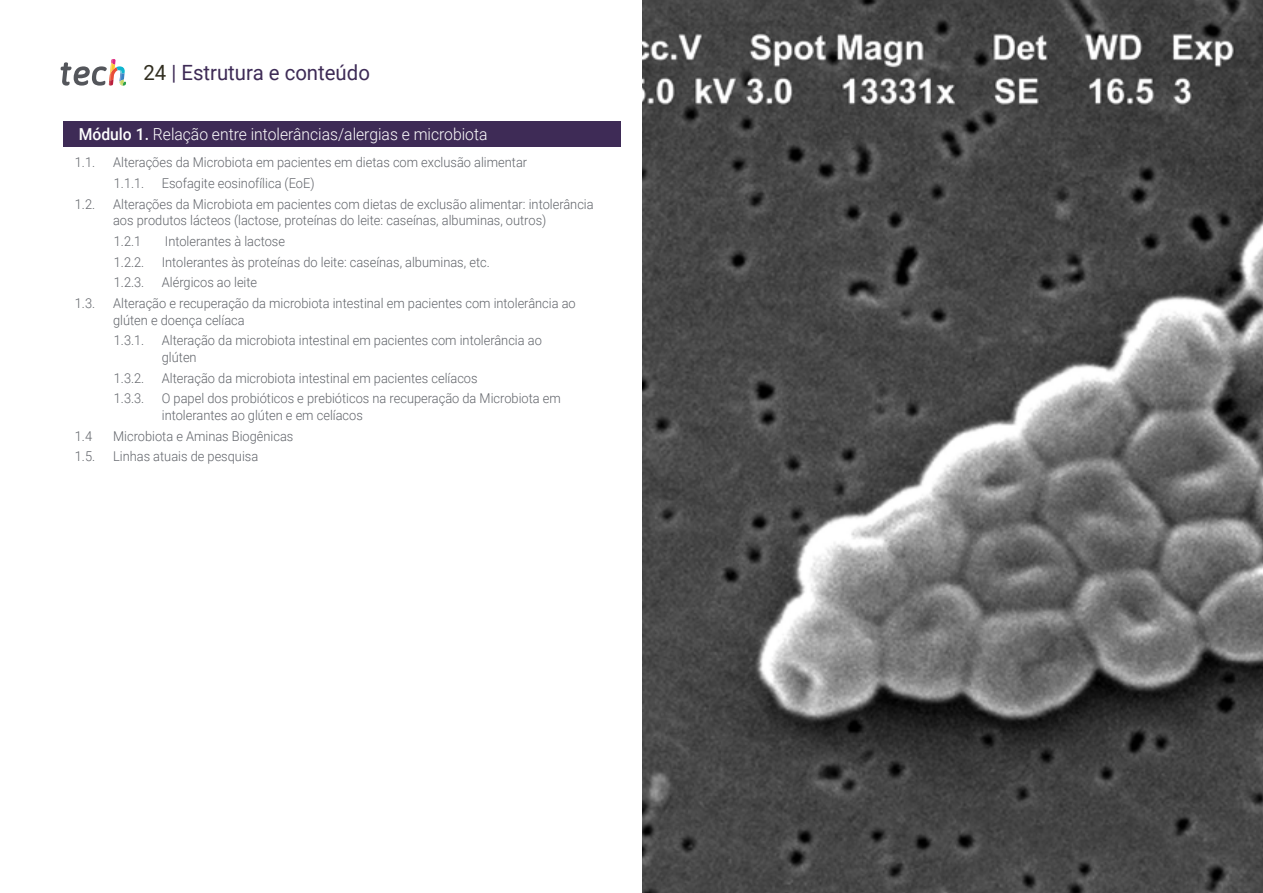
<style>
.page{position:relative;width:1263px;height:893px;background:#fff}
.page>*{position:absolute;margin:0;border:0;box-sizing:border-box;transform-origin:0 0}
.t1{font:21px "Roboto";color:#3e2b56}
.t2{font:300 16.5px "Roboto";color:#fff;scale:.95 1}
.t3{font:300 13.5px/16.5px "Roboto";color:#61646a;scale:.95 1}
.s1{color:#312e20}
.s2{font-weight:500}
</style>
<div class="page">
<svg style="left:61px;top:59px;width:65px;height:27px"></svg>
<div style="left:64px;top:121px;width:557px;height:25px;background:#3e2b56"></div>
<img style="left:642px;top:0;width:621px;height:893px">
<h1 class="t1" style="left:144px;top:57px;width:228px"><span class="s1">24</span> | Estrutura e conteúdo</h1>
<p class="t2" style="left:79px;top:123px;width:432px"><span class="s2">Módulo 1.</span> Relação entre intolerâncias/alergias e microbiota</p>
<p class="t3" style="left:75px;top:154px;width:23px">1.1.</p>
<p class="t3" style="left:113px;top:151px;width:437px;line-height:20.7px">Alterações da Microbiota em pacientes em dietas com exclusão alimentar<br>1.1.1.</p>
<p class="t3" style="left:162px;top:174px;width:162px">Esofagite eosinofílica (EoE)</p>
<p class="t3" style="left:75px;top:195px;width:23px">1.2.</p>
<p class="t3" style="left:113px;top:195px;width:507px">Alterações da Microbiota em pacientes com dietas de exclusão alimentar: intolerância aos produtos lácteos (lactose, proteínas do leite: caseínas, albuminas, outros)</p>
<p class="t3" style="left:114px;top:232px;width:30px">1.2.1</p>
<p class="t3" style="left:165px;top:232px;width:128px">Intolerantes à lactose</p>
<p class="t3" style="left:114px;top:253px;width:34px">1.2.2.</p>
<p class="t3" style="left:162px;top:253px;width:347px">Intolerantes às proteínas do leite: caseínas, albuminas, etc.</p>
<p class="t3" style="left:114px;top:274px;width:34px">1.2.3.</p>
<p class="t3" style="left:162px;top:274px;width:102px">Alérgicos ao leite</p>
<p class="t3" style="left:75px;top:295px;width:23px">1.3.</p>
<p class="t3" style="left:113px;top:295px;width:488px">Alteração e recuperação da microbiota intestinal em pacientes com intolerância ao glúten e doença celíaca</p>
<p class="t3" style="left:114px;top:332px;width:34px">1.3.1.</p>
<p class="t3" style="left:162px;top:332px;width:401px">Alteração da microbiota intestinal em pacientes com intolerância ao glúten</p>
<p class="t3" style="left:114px;top:369px;width:34px">1.3.2.</p>
<p class="t3" style="left:162px;top:369px;width:334px">Alteração da microbiota intestinal em pacientes celíacos</p>
<p class="t3" style="left:114px;top:390px;width:34px">1.3.3.</p>
<p class="t3" style="left:162px;top:390px;width:421px">O papel dos probióticos e prebióticos na recuperação da Microbiota em intolerantes ao glúten e em celíacos</p>
<p class="t3" style="left:75px;top:427px;width:20px">1.4</p>
<p class="t3" style="left:113px;top:427px;width:191px">Microbiota e Aminas Biogênicas</p>
<p class="t3" style="left:75px;top:448px;width:23px">1.5.</p>
<p class="t3" style="left:113px;top:448px;width:154px">Linhas atuais de pesquisa</p>
</div>
